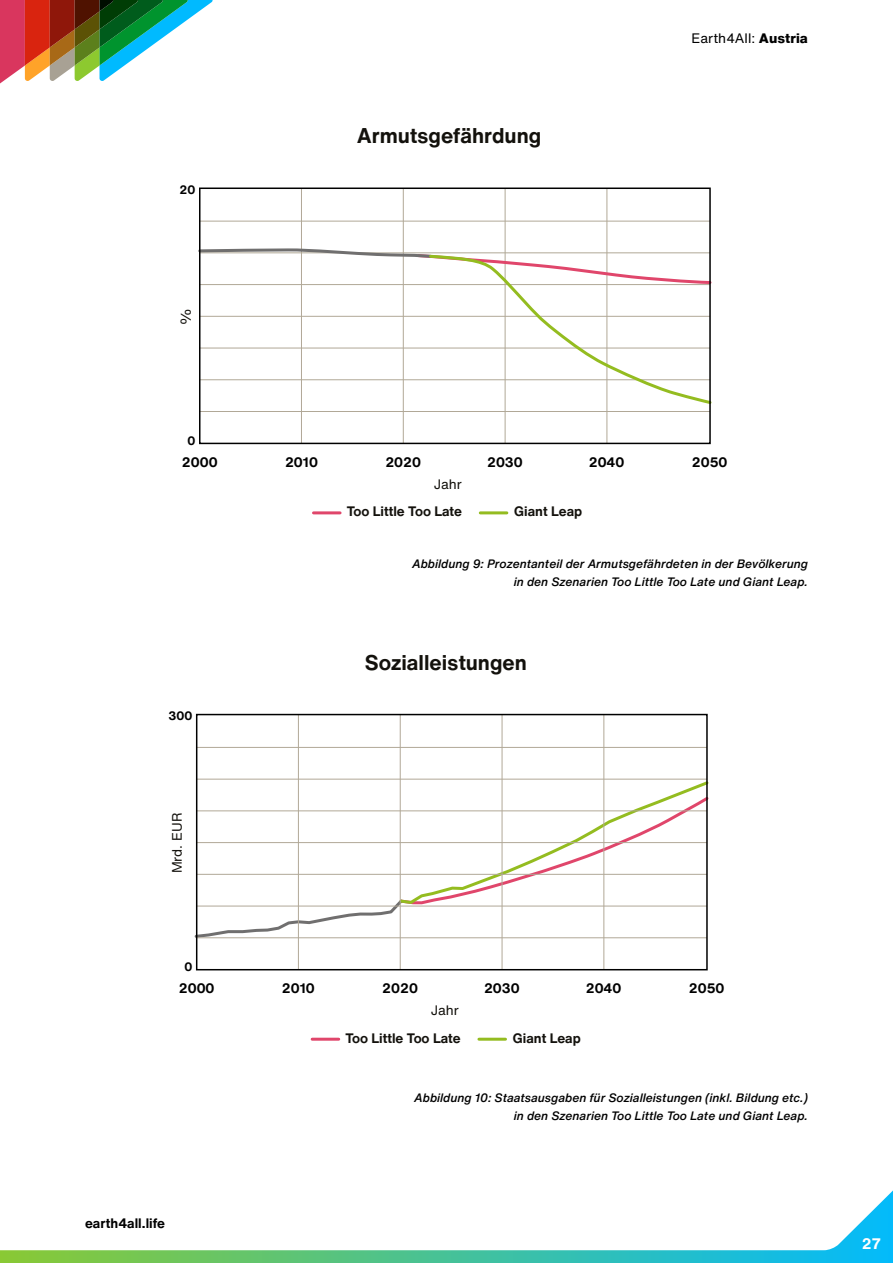
<style>
.page{position:relative;width:893px;height:1263px;background:#fff}
.page>*{position:absolute;margin:0;border:0;box-sizing:border-box;transform-origin:0 0}
.t1{font:700 21px "Helvetica Now Text";color:#13110c}
.t2{font:700 15px "Helvetica Now Text";color:#fff}
.t3{font:700 13.5px "Helvetica Now Text";color:#000}
.t4{font:700 13.5px "Helvetica Now Text";color:#13110c}
.t5{font:13.5px "Helvetica Now Text";color:#000}
.t6{font:13.5px "Helvetica Now Text";color:#13110c}
.t7{font:italic 500 12px/18px "Helvetica Now Text";color:#000;text-align:right}
.t8{font:700 12px "Helvetica Now Text";color:#000}
.s1{font-weight:800}
</style>
<div class="page">
<svg style="left:0;top:1190px;width:893px;height:73px"></svg>
<svg style="left:0;top:0;width:213px;height:84px"></svg>
<hr style="left:200px;top:221px;width:510px;height:1px;background:#b1a897">
<hr style="left:200px;top:411px;width:510px;height:1px;background:#b1a897">
<hr style="left:301px;top:188px;width:1px;height:255px;background:#b1a897">
<hr style="left:403px;top:188px;width:1px;height:255px;background:#b1a897">
<hr style="left:505px;top:188px;width:1px;height:255px;background:#b1a897">
<hr style="left:607px;top:188px;width:1px;height:255px;background:#b1a897">
<hr style="left:480px;top:511px;width:27px;height:3px;background:#94bc20">
<hr style="left:313px;top:511px;width:27px;height:3px;background:#e0466b">
<svg style="left:198px;top:247px;width:514px;height:159px"></svg>
<div style="left:199px;top:187px;width:512px;height:257px;border:2px solid #000"></div>
<svg style="left:194px;top:779px;width:515px;height:161px"></svg>
<hr style="left:197px;top:811px;width:510px;height:1px;background:#b1a897">
<hr style="left:197px;top:747px;width:510px;height:1px;background:#b1a897">
<hr style="left:197px;top:874px;width:510px;height:1px;background:#b1a897">
<hr style="left:197px;top:842px;width:510px;height:1px;background:#b1a897">
<hr style="left:197px;top:906px;width:510px;height:1px;background:#b1a897">
<hr style="left:197px;top:937px;width:510px;height:1px;background:#b1a897">
<hr style="left:197px;top:779px;width:510px;height:1px;background:#b1a897">
<hr style="left:298px;top:714px;width:1px;height:256px;background:#b1a897">
<hr style="left:400px;top:714px;width:1px;height:256px;background:#b1a897">
<hr style="left:502px;top:714px;width:1px;height:256px;background:#b1a897">
<hr style="left:604px;top:714px;width:1px;height:256px;background:#b1a897">
<hr style="left:479px;top:1038px;width:26px;height:3px;background:#94bc20">
<hr style="left:312px;top:1038px;width:27px;height:3px;background:#e0466b">
<div style="left:196px;top:714px;width:512px;height:256px;border:2px solid #000"></div>
<p class="t8" style="left:179px;top:181px;width:17px">20</p>
<p class="t6" style="left:176px;top:325px;width:18px;rotate:-90deg">%</p>
<p class="t8" style="left:187px;top:432px;width:9px">0</p>
<p class="t3" style="left:182px;top:452px;width:37px">2000</p>
<p class="t8" style="left:168px;top:707px;width:25px">300</p>
<p class="t6" style="left:167px;top:873px;width:62px;rotate:-90deg">Mrd. EUR</p>
<p class="t8" style="left:184px;top:958px;width:9px">0</p>
<p class="t3" style="left:179px;top:978px;width:37px">2000</p>
<p class="t3" style="left:85px;top:1213px;width:82px">earth4all.life</p>
<h1 class="t1" style="left:357px;top:120px;width:186px">Armutsgefährdung</h1>
<p class="t5" style="left:691px;top:28px;width:118px">Earth4All: <span class="s1">Austria</span></p>
<p class="t3" style="left:285px;top:452px;width:34px">2010</p>
<p class="t3" style="left:385px;top:452px;width:37px">2020</p>
<p class="t3" style="left:487px;top:452px;width:37px">2030</p>
<p class="t3" style="left:589px;top:452px;width:37px">2040</p>
<p class="t3" style="left:692px;top:452px;width:37px">2050</p>
<p class="t4" style="left:347px;top:501px;width:117px">Too Little Too Late</p>
<p class="t4" style="left:514px;top:501px;width:70px">Giant Leap</p>
<p class="t6" style="left:434px;top:474px;width:30px">Jahr</p>
<p class="t7" style="left:412px;top:554px;width:397px">Abbildung 9: Prozentanteil der Armutsgefährdeten in der Bevölkerung in den Szenarien Too Little Too Late und Giant Leap.</p>
<h1 class="t1" style="left:365px;top:646px;width:164px">Sozialleistungen</h1>
<p class="t3" style="left:282px;top:978px;width:34px">2010</p>
<p class="t3" style="left:382px;top:978px;width:37px">2020</p>
<p class="t3" style="left:484px;top:978px;width:37px">2030</p>
<p class="t3" style="left:586px;top:978px;width:37px">2040</p>
<p class="t3" style="left:689px;top:978px;width:37px">2050</p>
<p class="t4" style="left:345px;top:1028px;width:117px">Too Little Too Late</p>
<p class="t4" style="left:513px;top:1028px;width:70px">Giant Leap</p>
<p class="t6" style="left:431px;top:1000px;width:30px">Jahr</p>
<p class="t7" style="left:414px;top:1089px;width:395px">Abbildung 10: Staatsausgaben für Sozialleistungen (inkl. Bildung etc.) in den Szenarien Too Little Too Late und Giant Leap.</p>
<p class="t2" style="left:862px;top:1233px;width:21px">27</p>
</div>
